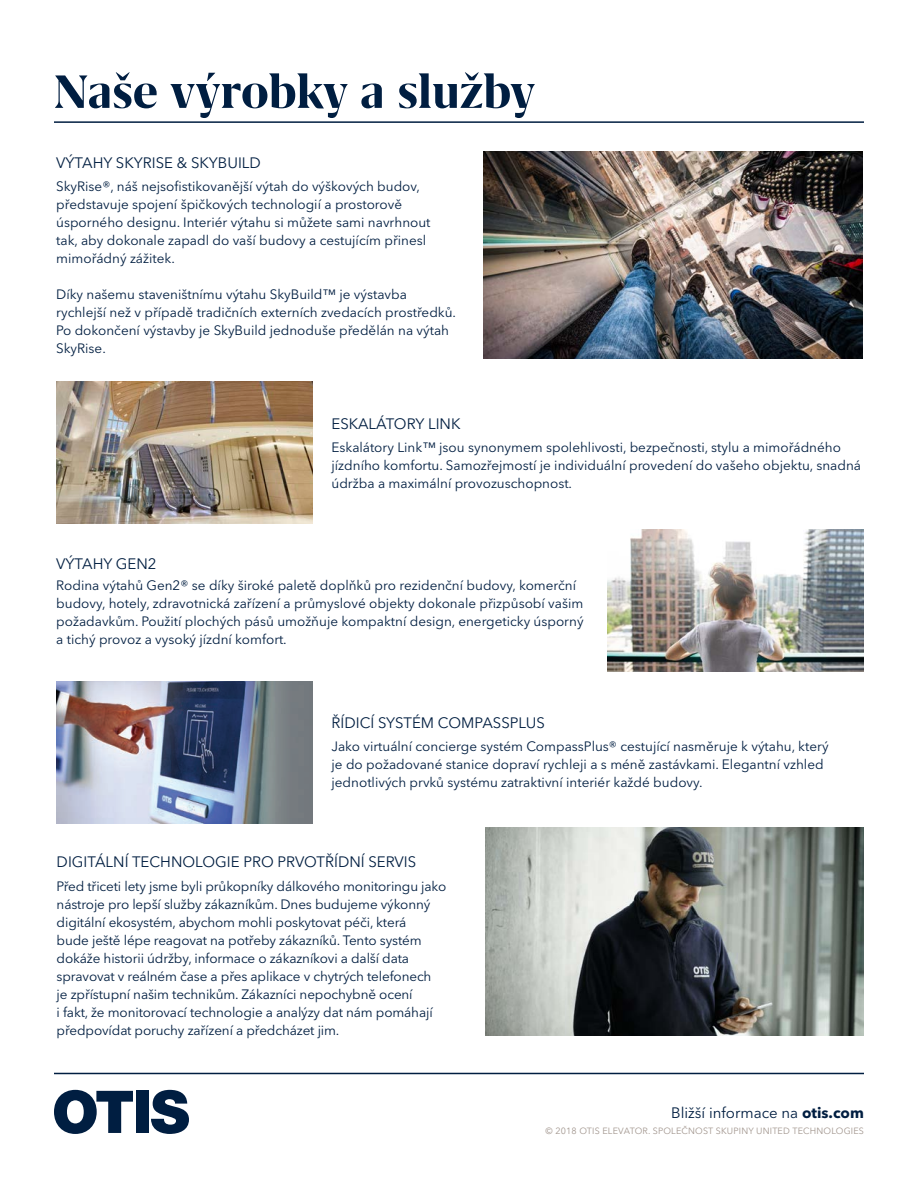
<style>
.page{position:relative;width:918px;height:1188px;background:#fff}
.page>*{position:absolute;margin:0;border:0;box-sizing:border-box;transform-origin:0 0}
.t1{font:700 54px "Grifo M";color:#001e41}
.t2{font:15px "Avenir Next LT Pro";color:#001e41}
.t3{font:13.5px/18px "Avenir Next LT Pro";color:#001e41}
.t4{font:9px "Avenir Next LT Pro";letter-spacing:.02em;color:#a1958d}
.s1{font-weight:700}
</style>
<div class="page">
<hr style="left:54px;top:1073px;width:810px;height:1px;background:#001e41">
<svg style="left:54px;top:1090px;width:79px;height:44px"></svg>
<div style="left:136px;top:1091px;width:13px;height:42px;background:#001e41"></div>
<svg style="left:151px;top:1090px;width:38px;height:44px"></svg>
<hr style="left:54px;top:121px;width:810px;height:2px;background:#001e41">
<img style="left:485px;top:828px;width:379px;height:207px">
<img style="left:56px;top:681px;width:257px;height:142px">
<img style="left:608px;top:530px;width:256px;height:142px">
<img style="left:56px;top:382px;width:257px;height:142px">
<img style="left:484px;top:151px;width:378px;height:208px">
<h1 class="t1" style="left:54px;top:64px;width:483px">Naše výrobky a služby</h1>
<p class="t2" style="left:56px;top:154px;width:206px">VÝTAHY SKYRISE &amp; SKYBUILD</p>
<p class="t3" style="left:56px;top:177px;width:376px">SkyRise®, náš nejsofistikovanější výtah do výškových budov, představuje spojení špičkových technologií a prostorově úsporného designu. Interiér výtahu si můžete sami navrhnout tak, aby dokonale zapadl do vaší budovy a cestujícím přinesl mimořádný zážitek.</p>
<p class="t3" style="left:56px;top:285px;width:401px">Díky našemu staveništnímu výtahu SkyBuild™ je výstavba rychlejší než v případě tradičních externích zvedacích prostředků.<br>Po dokončení výstavby je SkyBuild jednoduše předělán na výtah SkyRise.</p>
<p class="t2" style="left:332px;top:415px;width:130px">ESKALÁTORY LINK</p>
<p class="t2" style="left:56px;top:555px;width:102px">VÝTAHY GEN2</p>
<p class="t3" style="left:332px;top:438px;width:531px">Eskalátory Link™ jsou synonymem spolehlivosti, bezpečnosti, stylu a mimořádného jízdního komfortu. Samozřejmostí je individuální provedení do vašeho objektu, snadná údržba a maximální provozuschopnost.</p>
<p class="t3" style="left:56px;top:577px;width:529px">Rodina výtahů Gen2® se díky široké paletě doplňků pro rezidenční budovy, komerční budovy, hotely, zdravotnická zařízení a průmyslové objekty dokonale přizpůsobí vašim požadavkům. Použití plochých pásů umožňuje kompaktní design, energeticky úsporný a tichý provoz a vysoký jízdní komfort.</p>
<p class="t2" style="left:332px;top:714px;width:215px">ŘÍDICÍ SYSTÉM COMPASSPLUS</p>
<p class="t3" style="left:332px;top:738px;width:499px">Jako virtuální concierge systém CompassPlus® cestující nasměruje k výtahu, který je do požadované stanice dopraví rychleji a s méně zastávkami. Elegantní vzhled jednotlivých prvků systému zatraktivní interiér každé budovy.</p>
<p class="t2" style="left:57px;top:853px;width:361px">DIGITÁLNÍ TECHNOLOGIE PRO PRVOTŘÍDNÍ SERVIS</p>
<p class="t3" style="left:57px;top:878px;width:391px">Před třiceti lety jsme byli průkopníky dálkového monitoringu jako nástroje pro lepší služby zákazníkům. Dnes budujeme výkonný digitální ekosystém, abychom mohli poskytovat péči, která<br>bude ještě lépe reagovat na potřeby zákazníků. Tento systém dokáže historii údržby, informace o zákazníkovi a další data spravovat v reálném čase a přes aplikace v chytrých telefonech<br>je zpřístupní našim technikům. Zákazníci nepochybně ocení<br>i fakt, že monitorovací technologie a analýzy dat nám pomáhají předpovídat poruchy zařízení a předcházet jim.</p>
<p class="t2" style="left:671px;top:1104px;width:194px">Bližší informace na <span class="s1">otis.com</span></p>
<p class="t4" style="left:546px;top:1125px;width:320px">© 2018 OTIS ELEVATOR. SPOLEČNOST SKUPINY UNITED TECHNOLOGIES</p>
</div>
